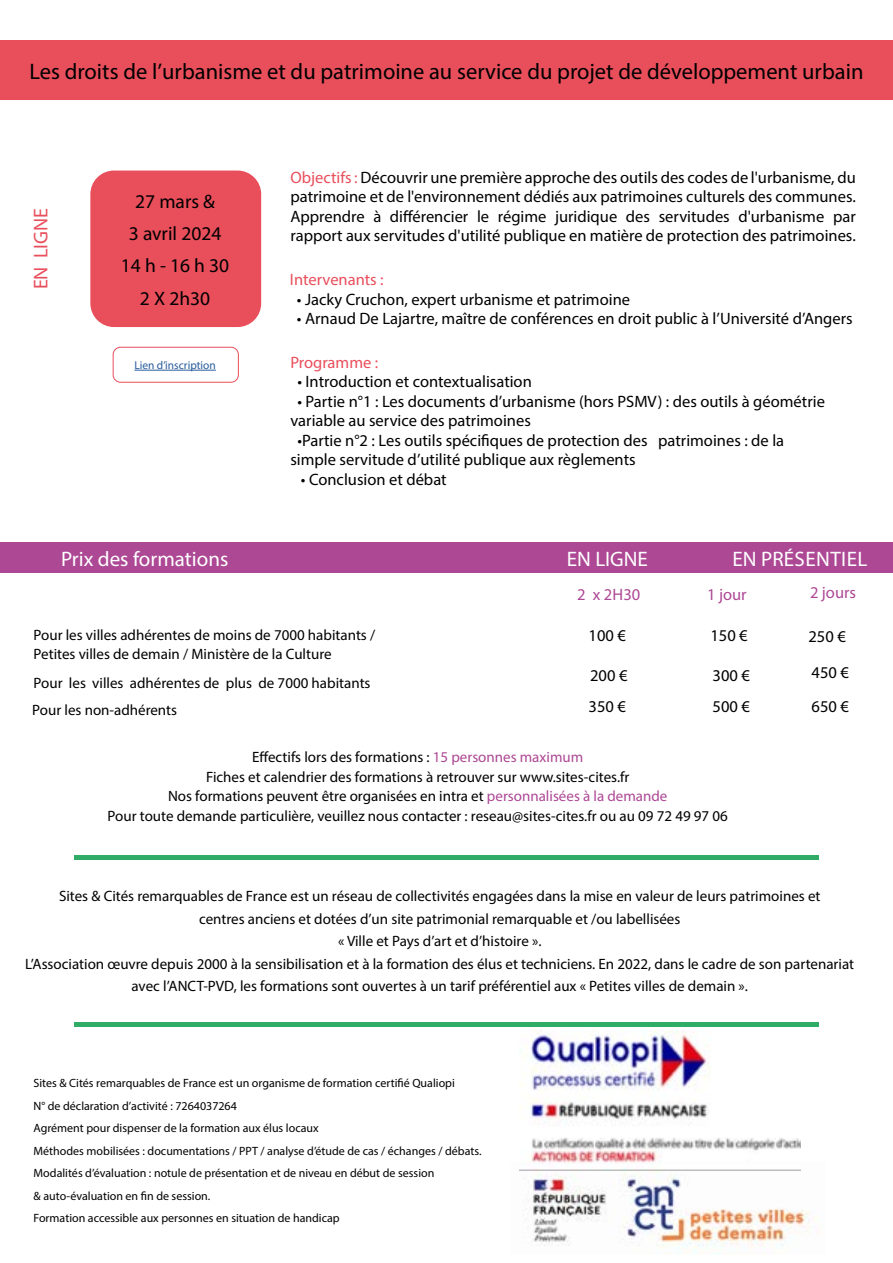
<style>
.page{position:relative;width:893px;height:1263px;background:#fff}
.page>*{position:absolute;margin:0;border:0;box-sizing:border-box;transform-origin:0 0}
.t1{font:22.5px "Myriad Pro";color:#000}
.t2{font:21px "Myriad Pro";color:#fff}
.t3{font:21px "Myriad Pro";letter-spacing:.02em;color:#fff}
.t4{font:19.95px "Myriad Pro";color:#e94e5b}
.t5{font:19.5px/32.4px "Myriad Pro";color:#000;text-align:center}
.t6{font:16.5px/19.5px "Myriad Pro";color:#000}
.t7{font:16.5px "Myriad Pro";color:#e94e5b}
.t8{font:16.5px "Myriad Pro";color:#ad4895}
.t9{font:15px/19.5px "Myriad Pro";color:#000}
.t10{font:12px/22.5px "Myriad Pro";color:#000}
.t11{font:11.4px "Myriad Pro";color:#275b9b}
.s1{color:#e94e5b}
.s2{color:#ad4895}
</style>
<div class="page">
<div style="left:0;top:543px;width:893px;height:30px;background:#ad4895"></div>
<hr style="left:74px;top:855px;width:745px;height:4px;background:#2fac66">
<hr style="left:74px;top:1022px;width:745px;height:4px;background:#2fac66">
<div style="left:90px;top:171px;width:171px;height:156px;background:#e94e5b;border-radius:24px"></div>
<img style="left:526px;top:1171px;width:292px;height:83px">
<hr style="left:134px;top:370px;width:82px;height:1px;background:#275b9b">
<div style="left:113px;top:347px;width:126px;height:36px;border:1px solid #e94e5b;border-radius:7px"></div>
<img style="left:519px;top:1031px;width:282px;height:140px">
<div style="left:0;top:40px;width:893px;height:60px;background:#e94e5b"></div>
<h1 class="t1" style="left:30px;top:57px;width:835px">Les droits de l’urbanisme et du patrimoine au service du projet de développement urbain</h1>
<h3 class="t4" style="left:28px;top:289px;width:83px;rotate:-90deg">EN LIGNE</h3>
<h3 class="t5" style="left:121px;top:185px;width:110px">27 mars &amp;<br>3 avril 2024<br>14 h - 16 h 30<br>2 X 2h30</h3>
<p class="t11" style="left:134px;top:358px;width:83px">Lien d’inscription</p>
<p class="t6" style="left:290px;top:167px;width:567px;text-align:justify"><span class="s1">Objectifs :</span> Découvrir une première approche des outils des codes de l'urbanisme, du patrimoine et de l'environnement dédiés aux patrimoines culturels des communes.<br>Apprendre à différencier le régime juridique des servitudes d'urbanisme par rapport aux servitudes d'utilité publique en matière de protection des patrimoines.</p>
<p class="t7" style="left:290px;top:270px;width:95px">Intervenants :</p>
<p class="t6" style="left:297px;top:289px;width:335px">• Jacky Cruchon, expert urbanisme et patrimoine</p>
<p class="t6" style="left:297px;top:309px;width:557px">• Arnaud De Lajartre, maître de conférences en droit public à l’Université d’Angers</p>
<p class="t7" style="left:290px;top:352px;width:89px">Programme :</p>
<p class="t6" style="left:297px;top:372px;width:236px">• Introduction et contextualisation</p>
<p class="t6" style="left:290px;top:391px;width:536px;text-indent:7px">• Partie n°1 : Les documents d’urbanisme (hors PSMV) : des outils à géométrie variable au service des patrimoines</p>
<p class="t6" style="left:290px;top:430px;width:495px;text-indent:7px">•Partie n°2 : Les outils spécifiques de protection des patrimoines : de la simple servitude d’utilité publique aux règlements</p>
<p class="t6" style="left:301px;top:469px;width:147px">• Conclusion et débat</p>
<h2 class="t2" style="left:61px;top:546px;width:169px">Prix des formations</h2>
<h2 class="t2" style="left:567px;top:546px;width:83px">EN LIGNE</h2>
<h2 class="t3" style="left:733px;top:546px;width:136px">EN PRÉSENTIEL</h2>
<p class="t8" style="left:577px;top:584px;width:65px">2 x 2H30</p>
<p class="t8" style="left:707px;top:584px;width:41px">1 jour</p>
<p class="t8" style="left:810px;top:582px;width:48px">2 jours</p>
<p class="t9" style="left:34px;top:625px;width:343px">Pour les villes adhérentes de moins de 7000 habitants /<br>Petites villes de demain / Ministère de la Culture</p>
<p class="t6" style="left:588px;top:625px;width:39px">100 €</p>
<p class="t6" style="left:710px;top:625px;width:39px">150 €</p>
<p class="t6" style="left:808px;top:626px;width:39px">250 €</p>
<p class="t9" style="left:32px;top:669px;width:340px;line-height:26.7px">Pour les villes adhérentes de plus de 7000 habitants<br>Pour les non-adhérents</p>
<p class="t6" style="left:590px;top:665px;width:39px">200 €</p>
<p class="t6" style="left:588px;top:697px;width:39px">350 €</p>
<p class="t6" style="left:713px;top:665px;width:39px">300 €</p>
<p class="t6" style="left:713px;top:697px;width:39px">500 €</p>
<p class="t6" style="left:812px;top:662px;width:39px">450 €</p>
<p class="t6" style="left:812px;top:697px;width:39px">650 €</p>
<p class="t9" style="left:108px;top:747px;width:622px;text-align:center">Effectifs lors des formations : <span class="s2">15 personnes maximum<br></span>Fiches et calendrier des formations à retrouver sur www.sites-cites.fr<br>Nos formations peuvent être organisées en intra et <span class="s2">personnalisées à la demande<br></span>Pour toute demande particulière, veuillez nous contacter : reseau@sites-cites.fr ou au 09 72 49 97 06</p>
<p class="t9" style="left:25px;top:885px;width:830px;line-height:22.5px;text-align:center">Sites &amp; Cités remarquables de France est un réseau de collectivités engagées dans la mise en valeur de leurs patrimoines et<br>centres anciens et dotées d’un site patrimonial remarquable et /ou labellisées<br>« Ville et Pays d’art et d’histoire ».<br>L’Association œuvre depuis 2000 à la sensibilisation et à la formation des élus et techniciens. En 2022, dans le cadre de son partenariat avec l’ANCT-PVD, les formations sont ouvertes à un tarif préférentiel aux « Petites villes de demain ».</p>
<p class="t10" style="left:34px;top:1072px;width:449px">Sites &amp; Cités remarquables de France est un organisme de formation certifié Qualiopi<br>N° de déclaration d’activité : 7264037264<br>Agrément pour dispenser de la formation aux élus locaux<br>Méthodes mobilisées : documentations / PPT / analyse d’étude de cas / échanges / débats.<br>Modalités d’évaluation : notule de présentation et de niveau en début de session<br>&amp; auto-évaluation en fin de session.<br>Formation accessible aux personnes en situation de handicap</p>
</div>
